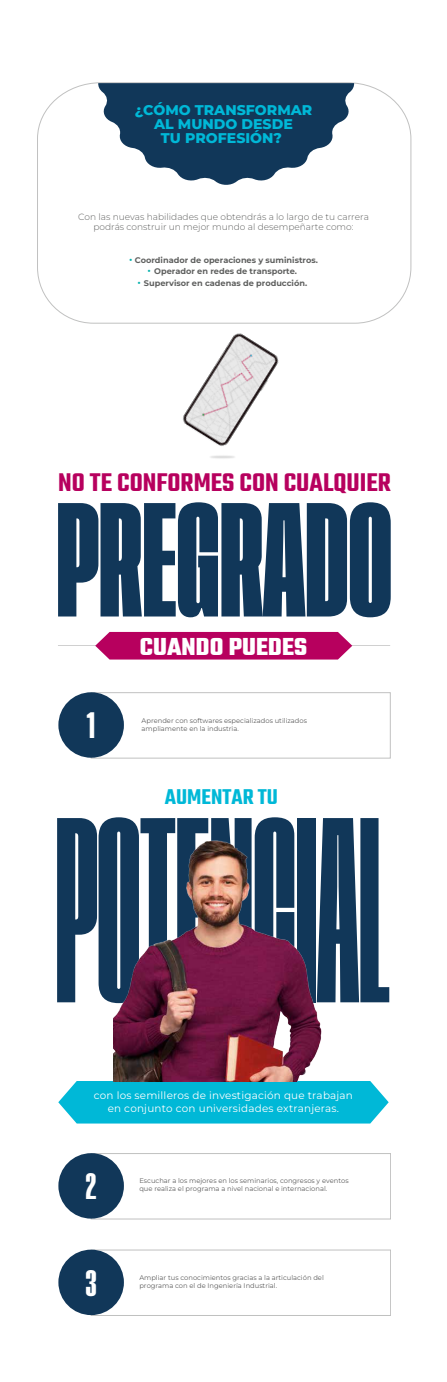
<style>
.page{position:relative;width:447px;height:1382px;background:#fff}
.page>*{position:absolute;margin:0;border:0;box-sizing:border-box;transform-origin:0 0}
.t1{font:120.07px "Tusker Grotesk 3800 Super";color:#113759}
.t2{font:36.83px "AQUARIUM Regular";color:#fff}
.t3{font:600 27.9px "Teko";color:#b7005e}
.t4{font:700 26.55px "Teko";color:#fff}
.t5{font:600 23.33px "Teko";color:#00b8d7}
.t6{font:800 14.1px/14.2px "Montserrat";color:#00b8d7;text-align:center}
.t7{font:10.35px/13px "Montserrat";letter-spacing:.02em;color:#fff;text-align:center}
.t8{font:300 9px/9.8px "Montserrat";color:#606160;text-align:center}
.t9{font:700 8.18px/11.3px "Montserrat";color:#606160;text-align:center}
.t10{font:6.75px/8.1px "Montserrat";color:#606060}
.s1{font-size:11.18px;color:#08b2ad}
</style>
<div class="page">
<svg style="left:37px;top:83px;width:374px;height:240px"></svg>
<svg style="left:98px;top:83px;width:256px;height:103px;fill:#113759"></svg>
<svg style="left:58px;top:1081px;width:330px;height:42px;background:#0fbad7"></svg>
<div style="left:58px;top:692px;width:66px;height:66px;background:#113759;border-radius:50%"></div>
<div style="left:58px;top:1153px;width:66px;height:66px;background:#113759;border-radius:50%"></div>
<hr style="left:58px;top:646px;width:39px;height:1px;background:#606160">
<hr style="left:351px;top:646px;width:39px;height:1px;background:#606160">
<svg style="left:95px;top:632px;width:257px;height:28px;background:#bc1169"></svg>
<div style="left:58px;top:1250px;width:66px;height:65px;background:#113759;border-radius:50%"></div>
<svg style="left:57px;top:817px;width:56px;height:186px"></svg>
<svg style="left:327px;top:818px;width:62px;height:184px"></svg>
<img style="left:113px;top:817px;width:214px;height:264px">
<img style="left:134px;top:284px;width:192px;height:162px">
<h3 class="t6" style="left:135px;top:102px;width:179px">¿CÓMO TRANSFORMAR<br>AL MUNDO DESDE<br>TU PROFESIÓN?</h3>
<h3 class="t8" style="left:78px;top:212px;width:292px">Con las nuevas habilidades que obtendrás a lo largo de tu carrera podrás construir un mejor mundo al desempeñarte como:</h3>
<p class="t9" style="left:129px;top:254px;width:190px"><span class="s1">·</span> Coordinador de operaciones y suministros. <span class="s1">·</span> Operador en redes de transporte.<br><span class="s1">·</span> Supervisor en cadenas de producción.</p>
<h3 class="t3" style="left:58px;top:466px;width:334px">NO TE CONFORMES CON CUALQUIER</h3>
<h1 class="t1" style="left:56px;top:490px;width:337px">PREGRADO</h1>
<h3 class="t4" style="left:140px;top:630px;width:168px">CUANDO PUEDES</h3>
<h2 class="t2" style="left:85px;top:704px;width:12px">1</h2>
<p class="t10" style="left:141px;top:716px;width:167px">Aprender con softwares especializados utilizados ampliamente en la industria.</p>
<h3 class="t5" style="left:165px;top:783px;width:114px">AUMENTAR TU</h3>
<h3 class="t7" style="left:94px;top:1089px;width:260px">con los semilleros de investigación que trabajan en conjunto con universidades extranjeras.</h3>
<h2 class="t2" style="left:86px;top:1165px;width:13px">2</h2>
<p class="t10" style="left:139px;top:1176px;width:211px">Escuchar a los mejores en los seminarios, congresos y eventos que realiza el programa a nivel nacional e internacional.</p>
<h2 class="t2" style="left:85px;top:1262px;width:13px">3</h2>
<p class="t10" style="left:139px;top:1273px;width:186px">Ampliar tus conocimientos gracias a la articulación del programa con el de Ingeniería Industrial.</p>
</div>
